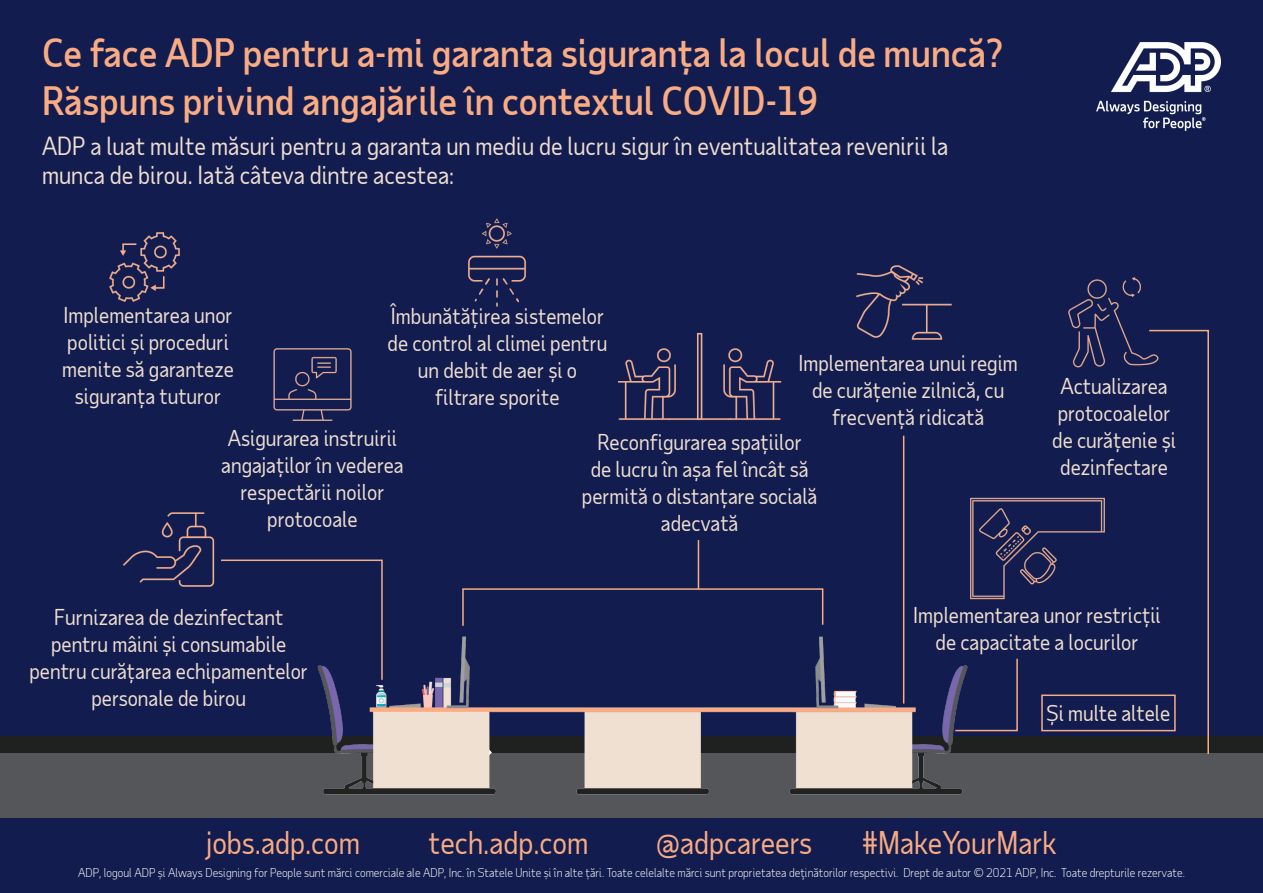
<style>
.page{position:relative;width:1263px;height:893px;background:#fff}
.page>*{position:absolute;margin:0;border:0;box-sizing:border-box;transform-origin:0 0}
.Heading_1{font:500 37.5px "Taub Sans";color:#f9ac84}
.Hyperlink{font:30px "Taub Sans";color:#f8ab83}
.Paragraph_text{font:24px/28.8px "Taub Sans";color:#efdfd1}
.t1{font:21px/27px "Taub Sans";color:#efdfd1;text-align:center}
.t2{font:300 12px "Taub Sans";color:#fff}
</style>
<div class="page">
<div style="left:0;top:723px;width:1263px;height:30px;background:#1f2020"></div>
<div style="left:0;top:0;width:1263px;height:736px;background:#121c4e"></div>
<div style="left:0;top:753px;width:1263px;height:73px;background:#54565a"></div>
<img style="left:109px;top:232px;width:71px;height:70px">
<img style="left:468px;top:218px;width:58px;height:89px">
<img style="left:1068px;top:277px;width:80px;height:91px">
<img style="left:856px;top:265px;width:96px;height:75px">
<img style="left:618px;top:332px;width:164px;height:88px">
<img style="left:970px;top:497px;width:135px;height:103px">
<img style="left:123px;top:512px;width:92px;height:75px">
<img style="left:273px;top:348px;width:79px;height:73px">
<img style="left:322px;top:604px;width:641px;height:191px">
<div style="left:1041px;top:694px;width:135px;height:37px;border:2px solid #f9ac84"></div>
<svg style="left:954px;top:657px;width:64px;height:75px"></svg>
<hr style="left:903px;top:436px;width:1px;height:267px;background:#f9ac84">
<svg style="left:1148px;top:329px;width:61px;height:425px"></svg>
<svg style="left:221px;top:559px;width:162px;height:122px"></svg>
<svg style="left:461px;top:588px;width:363px;height:39px"></svg>
<hr style="left:698px;top:540px;width:1px;height:49px;background:#f9ac84">
<div style="left:0;top:818px;width:1263px;height:75px;background:#121c4e"></div>
<img style="left:1096px;top:42px;width:124px;height:88px">
<h1 class="Heading_1" style="left:42px;top:29px;width:963px">Ce face ADP pentru a-mi garanta siguranța la locul de muncă?</h1>
<h1 class="Heading_1" style="left:42px;top:77px;width:778px">Răspuns privind angajările în contextul COVID-19</h1>
<p class="Paragraph_text" style="left:42px;top:131px;width:908px">ADP a luat multe măsuri pentru a garanta un mediu de lucru sigur în eventualitatea revenirii la munca de birou. Iată câteva dintre acestea:</p>
<p class="t1" style="left:388px;top:302px;width:221px">Îmbunătățirea sistemelor de control al climei pentru un debit de aer și o filtrare sporite</p>
<p class="t1" style="left:62px;top:301px;width:173px">Implementarea unor politici și proceduri menite să garanteze siguranța tuturor</p>
<p class="t1" style="left:221px;top:424px;width:184px">Asigurarea instruirii angajaților în vederea respectării noilor protocoale</p>
<p class="t1" style="left:582px;top:428px;width:237px">Reconfigurarea spațiilor<br>de lucru în așa fel încât să permită o distanțare socială adecvată</p>
<p class="t1" style="left:798px;top:349px;width:221px">Implementarea unui regim de curățenie zilnică, cu frecvență ridicată</p>
<p class="t1" style="left:1052px;top:372px;width:125px">Actualizarea protocoalelor de curățenie și dezinfectare</p>
<p class="t1" style="left:29px;top:603px;width:280px">Furnizarea de dezinfectant pentru mâini și consumabile pentru curățarea echipamentelor personale de birou</p>
<p class="t1" style="left:913px;top:602px;width:249px">Implementarea unor restricții de capacitate a locurilor</p>
<p class="t1" style="left:1047px;top:699px;width:125px">Și multe altele</p>
<p class="Hyperlink" style="left:206px;top:824px;width:156px">jobs.adp.com</p>
<p class="Hyperlink" style="left:429px;top:824px;width:161px">tech.adp.com</p>
<p class="Hyperlink" style="left:656px;top:824px;width:158px">@adpcareers</p>
<p class="Hyperlink" style="left:862px;top:824px;width:197px">#MakeYourMark</p>
<p class="t2" style="left:78px;top:864px;width:1108px">ADP, logoul ADP și Always Designing for People sunt mărci comerciale ale ADP, Inc. în Statele Unite și în alte țări. Toate celelalte mărci sunt proprietatea deţinătorilor respectivi. Drept de autor © 2021 ADP, Inc. Toate drepturile rezervate.</p>
</div>
